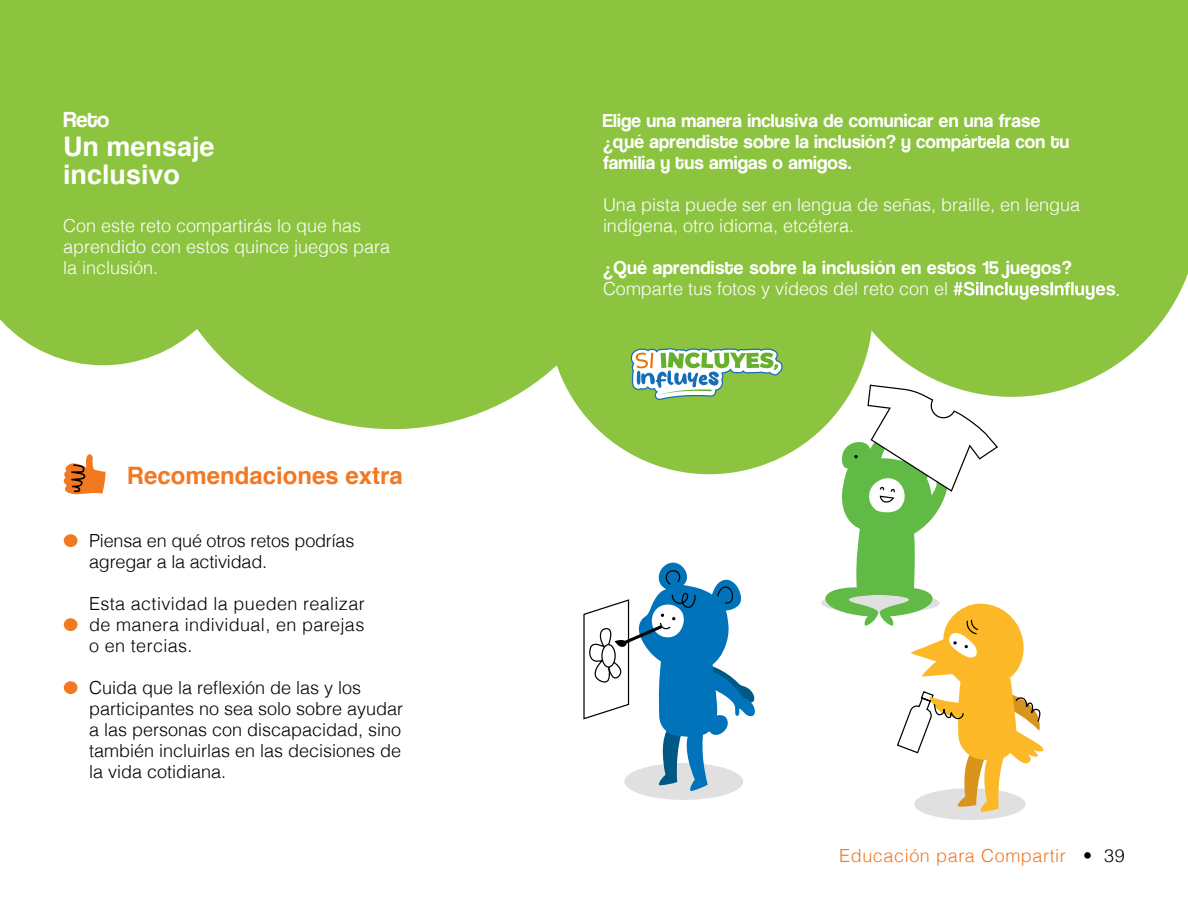
<style>
.page{position:relative;width:1188px;height:918px;background:#fff}
.page>*{position:absolute;margin:0;border:0;box-sizing:border-box;transform-origin:0 0}
.t1{font:700 27px "Helvetica";color:#fff}
.t2{font:700 24px "Helvetica";color:#f27821}
.t3{font:21px "Coolvetica";color:#fff}
.t4{font:300 18px/21px "Helvetica";color:#000}
.t5{font:300 18px/21px "Helvetica";color:#fff}
.t6{font:18px/21px "Coolvetica";letter-spacing:.02em;color:#fff}
.t7{font:300 18px "Helvetica";letter-spacing:.02em;color:#000}
.t8{font:300 18px "Helvetica";letter-spacing:.035em;color:#f27821}
.t9{font:300 18px "Helvetica";color:#000001}
.s1{color:#000001}
</style>
<div class="page">
<svg style="left:63px;top:454px;width:43px;height:40px"></svg>
<div style="left:64px;top:534px;width:13px;height:13px;background:#f27821;border-radius:50%"></div>
<div style="left:64px;top:618px;width:13px;height:13px;background:#f27821;border-radius:50%"></div>
<div style="left:64px;top:681px;width:13px;height:13px;background:#f27821;border-radius:50%"></div>
<div style="left:671px;top:0;width:133px;height:125px;background:#8cc440"></div>
<div style="left:0;top:0;width:117px;height:65px;background:#8cc440"></div>
<div style="left:117px;top:0;width:554px;height:430px;background:#8cc440"></div>
<svg style="left:525px;top:125px;width:286px;height:350px;background:#97c953"></svg>
<svg style="left:804px;top:0;width:384px;height:423px;background:#94c84e"></svg>
<svg style="left:0;top:65px;width:263px;height:320px;background:#96c951"></svg>
<svg style="left:631px;top:348px;width:152px;height:52px"></svg>
<div style="left:914px;top:788px;width:112px;height:32px;background:#e0e0e0;border-radius:50%"></div>
<svg style="left:811px;top:384px;width:233px;height:428px"></svg>
<div style="left:624px;top:763px;width:119px;height:37px;background:#e0e0e0;border-radius:50%"></div>
<svg style="left:583px;top:563px;width:172px;height:228px"></svg>
<svg style="left:953px;top:282px;width:166px;height:18px"></svg>
<p class="t3" style="left:63px;top:109px;width:48px">Reto</p>
<p class="t1" style="left:63px;top:124px;width:153px">Un mensaje</p>
<p class="t1" style="left:63px;top:153px;width:119px">inclusivo</p>
<p class="t5" style="left:63px;top:214px;width:329px">Con este reto compartirás lo que has aprendido con estos quince juegos para la inclusión.</p>
<p class="t2" style="left:127px;top:456px;width:278px">Recomendaciones extra</p>
<p class="t4" style="left:89px;top:529px;width:267px">Piensa en qué otros retos podrías agregar a la actividad.</p>
<p class="t7" style="left:89px;top:588px;width:277px">Esta actividad la pueden realizar</p>
<p class="t7" style="left:89px;top:609px;width:277px">de manera individual, en parejas</p>
<p class="t7" style="left:89px;top:630px;width:105px">o en tercias.</p>
<p class="t4" style="left:89px;top:676px;width:316px">Cuida que la reflexión de las y los participantes no sea solo sobre ayudar a las personas con discapacidad, sino también incluirlas en las decisiones de la vida cotidiana.</p>
<p class="t6" style="left:603px;top:111px;width:439px">Elige una manera inclusiva de comunicar en una frase</p>
<p class="t6" style="left:603px;top:132px;width:468px">¿qué aprendiste sobre la inclusión? y compártela con tu familia y tus amigas o amigos.</p>
<p class="t5" style="left:603px;top:193px;width:479px">Una pista puede ser en lengua de señas, braille, en lengua</p>
<p class="t5" style="left:603px;top:214px;width:253px">indígena, otro idioma, etcétera.</p>
<p class="t6" style="left:603px;top:258px;width:470px">¿Qué aprendiste sobre la inclusión en estos 15 juegos?</p>
<p class="t5" style="left:603px;top:277px;width:347px">Comparte tus fotos y vídeos del reto con el</p>
<p class="t8" style="left:839px;top:840px;width:255px">Educación para Compartir <span class="s1">•</span></p>
<p class="t9" style="left:1104px;top:840px;width:22px">39</p>
</div>
